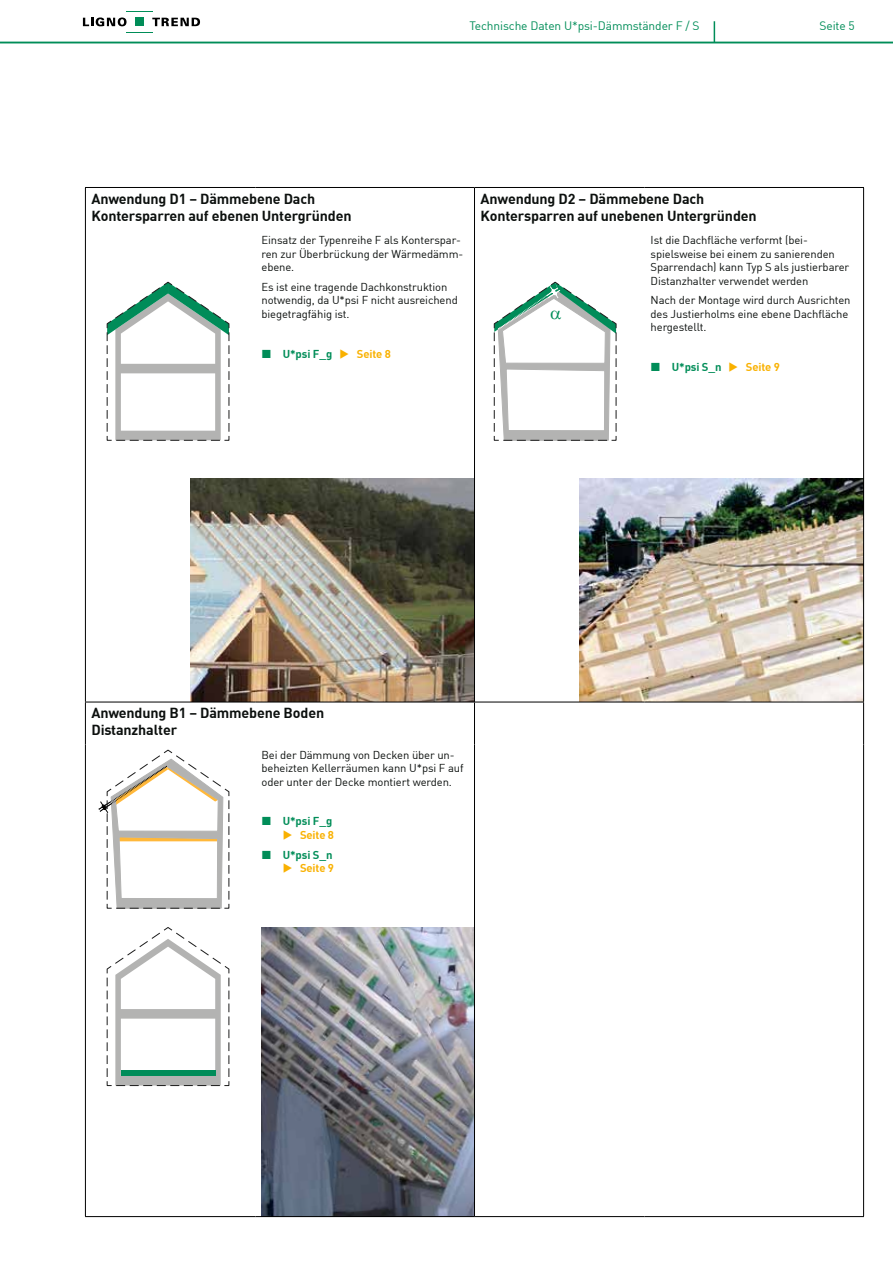
<style>
.page{position:relative;width:893px;height:1263px;background:#fff}
.page>*{position:absolute;margin:0;border:0;box-sizing:border-box;transform-origin:0 0}
.t1{font:700 14.25px/17.1px "DIN";letter-spacing:-.01em;color:#0c100e}
.t2{font:12px "DIN";letter-spacing:-.01em;color:#008d58}
.t3{font:11.25px/13.5px "DIN";letter-spacing:-.01em;color:#0c100e}
.t4{font:700 11.25px/20px "DIN";letter-spacing:-.01em;color:#008d58}
.t5{font:700 11.25px "DIN";letter-spacing:-.01em;color:#f9b100}
.s1{color:#f9b100}
</style>
<div class="page">
<svg style="left:98px;top:749px;width:132px;height:160px"></svg>
<svg style="left:106px;top:281px;width:124px;height:160px"></svg>
<svg style="left:106px;top:927px;width:124px;height:159px"></svg>
<img style="left:191px;top:478px;width:283px;height:224px">
<img style="left:580px;top:478px;width:283px;height:224px">
<img style="left:261px;top:927px;width:213px;height:289px">
<svg style="left:714px;top:21px;width:1px;height:21px"></svg>
<svg style="left:83px;top:11px;width:117px;height:15px"></svg>
<svg style="left:126px;top:32px;width:26px;height:1px"></svg>
<div style="left:135px;top:18px;width:9px;height:8px;background:#008d58"></div>
<hr style="left:0;top:42px;width:893px;height:1px;background:#008d58">
<hr style="left:863px;top:230px;width:1px;height:472px;background:#000">
<hr style="left:85px;top:1216px;width:170px;height:1px;background:#000">
<hr style="left:255px;top:1216px;width:219px;height:1px;background:#000">
<hr style="left:85px;top:187px;width:170px;height:1px;background:#000">
<hr style="left:85px;top:188px;width:1px;height:42px;background:#000">
<hr style="left:255px;top:187px;width:219px;height:1px;background:#000">
<hr style="left:474px;top:187px;width:171px;height:1px;background:#000">
<hr style="left:474px;top:188px;width:1px;height:42px;background:#000">
<hr style="left:645px;top:187px;width:219px;height:1px;background:#000">
<hr style="left:863px;top:188px;width:1px;height:42px;background:#000">
<hr style="left:85px;top:230px;width:1px;height:472px;background:#000">
<hr style="left:474px;top:230px;width:1px;height:472px;background:#000">
<hr style="left:85px;top:702px;width:170px;height:1px;background:#000">
<hr style="left:85px;top:702px;width:1px;height:42px;background:#000">
<hr style="left:255px;top:702px;width:219px;height:1px;background:#000">
<hr style="left:474px;top:702px;width:171px;height:1px;background:#000">
<hr style="left:474px;top:702px;width:1px;height:42px;background:#000">
<hr style="left:645px;top:702px;width:219px;height:1px;background:#000">
<hr style="left:863px;top:702px;width:1px;height:42px;background:#000">
<hr style="left:85px;top:744px;width:1px;height:472px;background:#000">
<hr style="left:474px;top:744px;width:1px;height:472px;background:#000">
<hr style="left:863px;top:744px;width:1px;height:472px;background:#000">
<hr style="left:474px;top:1216px;width:171px;height:1px;background:#000">
<hr style="left:645px;top:1216px;width:219px;height:1px;background:#000">
<svg style="left:493px;top:281px;width:124px;height:160px"></svg>
<p class="t2" style="left:469px;top:18px;width:232px">Technische Daten U*psi-Dämmständer F / S</p>
<p class="t2" style="left:819px;top:18px;width:37px">Seite 5</p>
<p class="t1" style="left:91px;top:189px;width:262px">Anwendung D1 – Dämmebene Dach<br>Kontersparren auf ebenen Untergründen</p>
<p class="t1" style="left:480px;top:189px;width:278px">Anwendung D2 – Dämmebene Dach<br>Kontersparren auf unebenen Untergründen</p>
<p class="t3" style="left:261px;top:233px;width:202px;text-align:justify">Einsatz der Typenreihe F als Konterspar&shy;ren zur Überbrückung der Wärmedämm&shy;ebene.</p>
<p class="t3" style="left:261px;top:280px;width:198px">Es ist eine tragende Dachkonstruktion notwendig, da U*psi F nicht ausreichend biegetragfähig ist.</p>
<p class="t4" style="left:283px;top:343px;width:110px">U*psi F_g <span class="s1">◆ Seite 8</span></p>
<p class="t3" style="left:651px;top:233px;width:200px">Ist die Dachfläche verformt (bei&shy;spielsweise bei einem zu sanierenden Sparrendach) kann Typ S als justierbarer Distanzhalter verwendet werden</p>
<p class="t3" style="left:651px;top:293px;width:202px">Nach der Montage wird durch Ausrichten des Justierholms eine ebene Dachfläche hergestellt.</p>
<p class="t4" style="left:672px;top:357px;width:110px">U*psi S_n <span class="s1">◆ Seite 9</span></p>
<p class="t1" style="left:91px;top:704px;width:234px">Anwendung B1 – Dämmebene Boden<br>Distanzhalter</p>
<p class="t3" style="left:261px;top:747px;width:204px">Bei der Dämmung von Decken über un&shy;beheizten Kellerräumen kann U*psi F auf oder unter der Decke montiert werden.</p>
<p class="t4" style="left:283px;top:811px;width:51px">U*psi F_g</p>
<p class="t4" style="left:283px;top:824px;width:53px"><span class="s1">◆ Seite 8<br></span>U*psi S_n</p>
<p class="t5" style="left:283px;top:861px;width:53px">◆ Seite 9</p>
</div>
